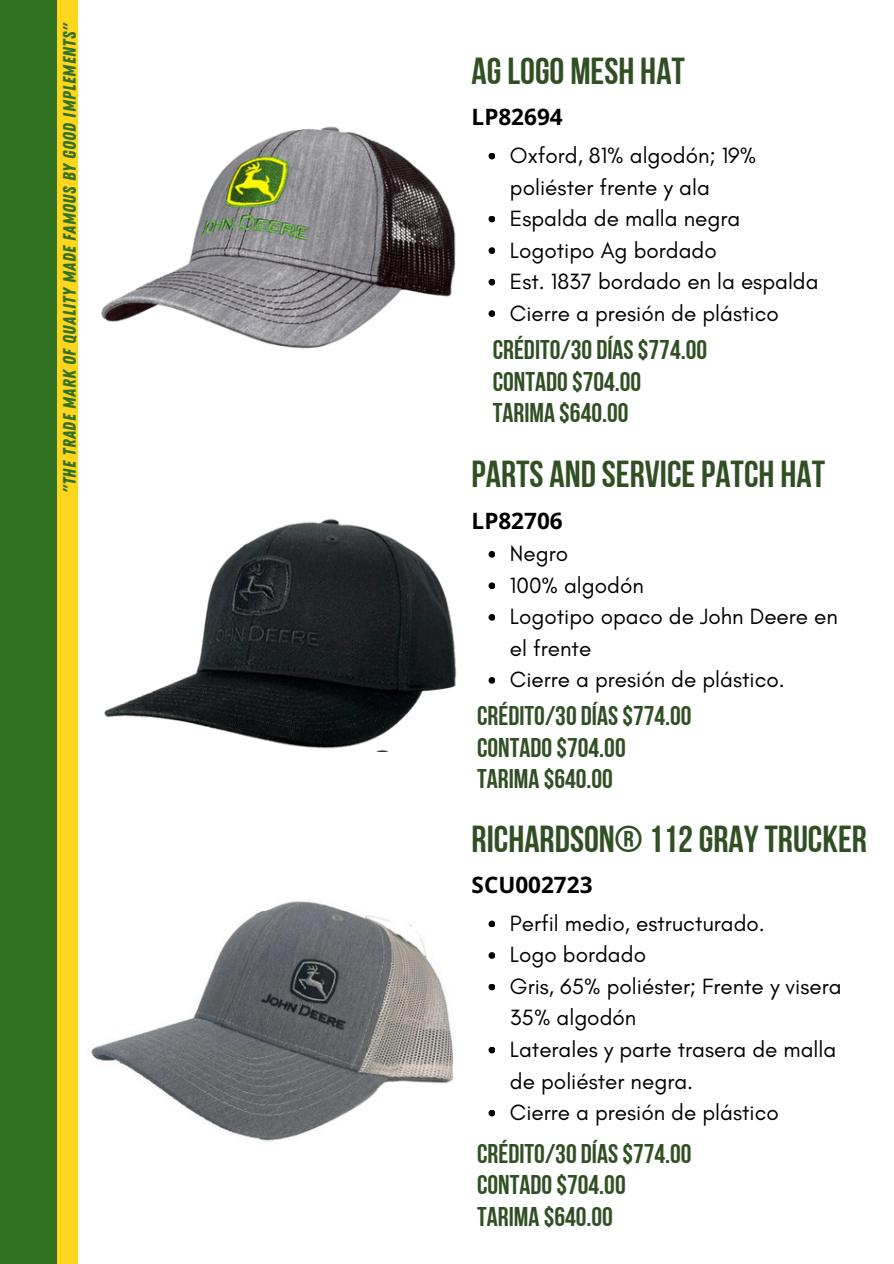
<style>
.page{position:relative;width:894px;height:1264px;background:#fff}
.page>*{position:absolute;margin:0;border:0;box-sizing:border-box;transform-origin:0 0}
.t1{font:37.5px "Bebas Neue Cyrillic";color:#305024}
.t2{font:27px/31.5px "Bebas Neue Cyrillic";color:#305024}
.t3{font:22.5px/31.5px "Glacial Indifference";color:#000}
.t4{font:700 22.5px "Open Sans";color:#000}
.t5{font:18px "Zing Rust Base";letter-spacing:.03em;color:#337124}
</style>
<div class="page">
<div style="left:56px;top:0;width:21px;height:1263px;background:#ffd51e"></div>
<div style="left:0;top:0;width:56px;height:1263px;background:#307220"></div>
<img style="left:101px;top:126px;width:355px;height:223px">
<img style="left:104px;top:518px;width:353px;height:233px">
<img style="left:91px;top:901px;width:363px;height:240px">
<svg style="left:488px;top:153px;width:7px;height:6px"></svg>
<svg style="left:488px;top:216px;width:7px;height:6px"></svg>
<svg style="left:488px;top:247px;width:7px;height:7px"></svg>
<svg style="left:488px;top:279px;width:7px;height:6px"></svg>
<svg style="left:488px;top:310px;width:7px;height:7px"></svg>
<svg style="left:488px;top:551px;width:7px;height:6px"></svg>
<svg style="left:488px;top:582px;width:7px;height:7px"></svg>
<svg style="left:488px;top:614px;width:7px;height:6px"></svg>
<svg style="left:488px;top:677px;width:7px;height:6px"></svg>
<svg style="left:488px;top:920px;width:7px;height:7px"></svg>
<svg style="left:488px;top:952px;width:7px;height:6px"></svg>
<svg style="left:488px;top:984px;width:7px;height:6px"></svg>
<svg style="left:488px;top:1047px;width:7px;height:6px"></svg>
<svg style="left:488px;top:1110px;width:7px;height:6px"></svg>
<h3 class="t5" style="left:59px;top:493px;width:472px;rotate:-90deg">"THE TRADE MARK OF QUALITY MADE FAMOUS BY GOOD IMPLEMENTS"</h3>
<h3 class="t1" style="left:471px;top:56px;width:215px">AGLOGOMESHHAT</h3>
<h3 class="t4" style="left:471px;top:101px;width:93px">LP82694</h3>
<h2 class="t3" style="left:510px;top:139px;width:310px">Oxford, 81% algodón; 19% poliéster frente y ala<br>Espalda de malla negra<br>Logotipo Ag bordado<br>Est. 1837 bordado en la espalda<br>Cierre a presión de plástico</h2>
<h2 class="t2" style="left:492px;top:337px;width:216px">CRÉDITO/30DÍAS$774.00<br>CONTADO$704.00<br>TARIMA$640.00</h2>
<h2 class="t1" style="left:471px;top:459px;width:355px">PARTS ANDSERVICEPATCHHAT</h2>
<h2 class="t4" style="left:471px;top:505px;width:93px">LP82706</h2>
<h1 class="t3" style="left:510px;top:537px;width:329px">Negro<br>100% algodón<br>Logotipo opaco de John Deere en el frente<br>Cierre a presión de plástico.</h1>
<p class="t2" style="left:477px;top:703px;width:216px">CRÉDITO/30 DÍAS$774.00<br>CONTADO$704.00<br>TARIMA$640.00</p>
<h1 class="t1" style="left:471px;top:823px;width:396px">RICHARDSON®112GRAYTRUCKER</h1>
<h1 class="t4" style="left:471px;top:869px;width:122px">SCU002723</h1>
<p class="t3" style="left:510px;top:907px;width:333px">Perfil medio, estructurado.<br>Logo bordado<br>Gris, 65% poliéster; Frente y visera<br>35% algodón<br>Laterales y parte trasera de malla de poliéster negra.<br>Cierre a presión de plástico</p>
<h3 class="t2" style="left:477px;top:1140px;width:216px">CRÉDITO/30DÍAS$774.00<br>CONTADO$704.00<br>TARIMA$640.00</h3>
</div>
